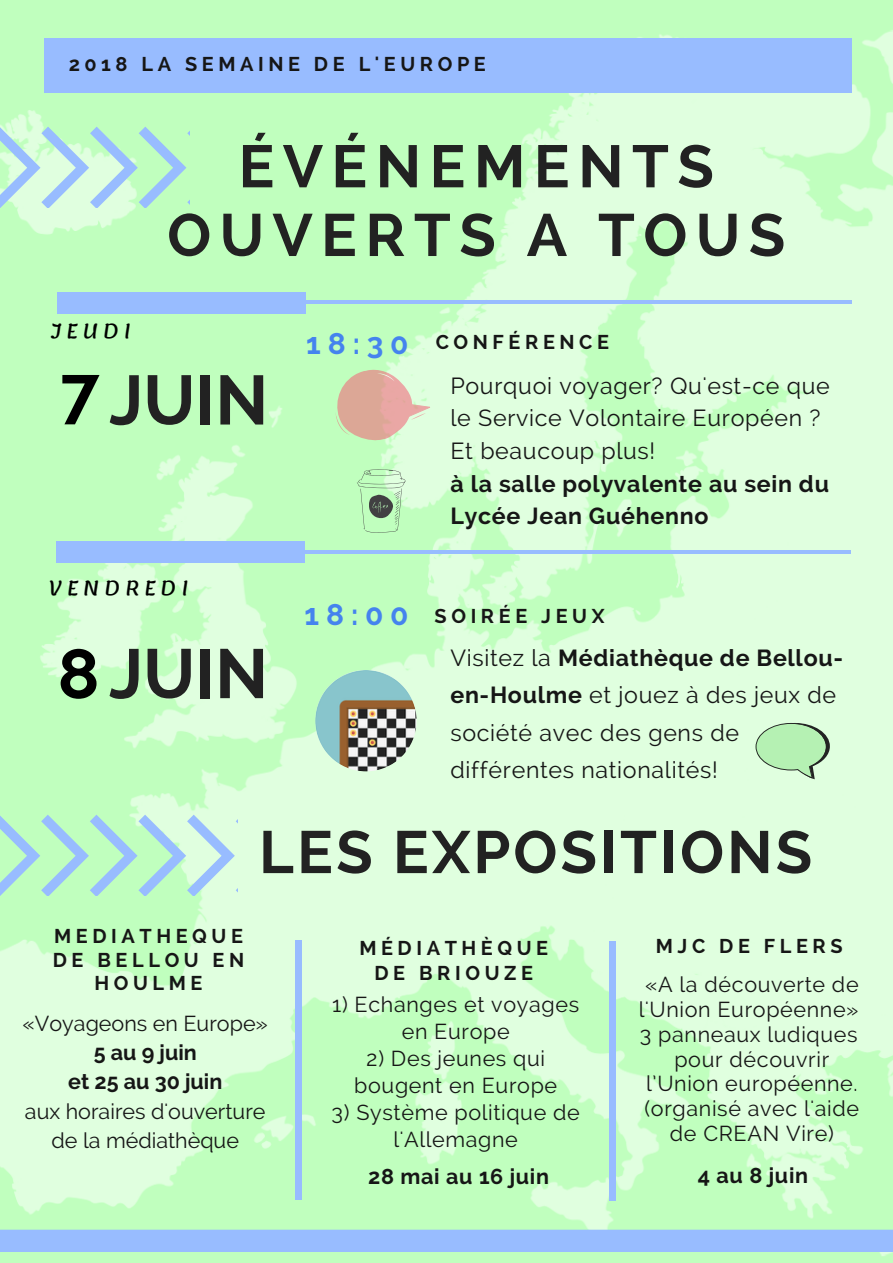
<style>
.page{position:relative;width:893px;height:1263px;background:#c0ffbe}
.page>*{position:absolute;margin:0;border:0;box-sizing:border-box;transform-origin:0 0}
.t1{font:700 69.6px "Raleway";color:#222}
.t2{font:700 59.55px/68.7px "Raleway";letter-spacing:.14em;color:#222;text-align:center}
.t3{font:700 59.55px "Raleway";letter-spacing:.05em;color:#222}
.t4{font:23.25px/37.2px "Raleway";letter-spacing:.03em;color:#161616}
.t5{font:700 23.25px/32.7px "Raleway";letter-spacing:.03em;color:#161616}
.t6{font:21.45px/24.8px "Raleway";letter-spacing:.03em;color:#161616;text-align:center}
.t7{font:21.45px/29.2px "Raleway";color:#161616;text-align:center}
.t8{font:700 21.45px "Raleway";letter-spacing:.03em;color:#161616}
.t9{font:700 21.45px/29.2px "Raleway";color:#161616;text-align:center}
.t10{font:700 19.8px/23.7px "Raleway";letter-spacing:.23em;color:#161616;text-align:center}
.t11{font:19.8px "Lemonada";letter-spacing:.23em;color:#000}
.s1{color:#000}
.s2{font-size:29.85px;color:#4583ee}
.s3{font-weight:700}
</style>
<div class="page">
<img style="left:0;top:30px;width:893px;height:1226px">
<div style="left:44px;top:38px;width:807px;height:54px;background:#98bcff"></div>
<div style="left:57px;top:293px;width:249px;height:21px;background:#98bcff"></div>
<div style="left:56px;top:542px;width:249px;height:21px;background:#98bcff"></div>
<hr style="left:298px;top:551px;width:553px;height:3px;background:#98bcff">
<div style="left:0;top:1230px;width:893px;height:22px;background:#98bcff"></div>
<svg style="left:329px;top:360px;width:103px;height:87px"></svg>
<svg style="left:357px;top:470px;width:48px;height:63px"></svg>
<svg style="left:0;top:127px;width:189px;height:80px"></svg>
<svg style="left:0;top:815px;width:238px;height:80px"></svg>
<img style="left:315px;top:670px;width:102px;height:101px;border-radius:50%">
<hr style="left:299px;top:301px;width:553px;height:3px;background:#98bcff">
<div style="left:296px;top:940px;width:6px;height:260px;background:#98bcff"></div>
<svg style="left:756px;top:723px;width:74px;height:56px"></svg>
<div style="left:609px;top:941px;width:6px;height:260px;background:#98bcff"></div>
<p class="t10" style="left:69px;top:52px;width:419px">2018 LA SEMAINE DE L'EUROPE</p>
<h2 class="t2" style="left:167px;top:132px;width:620px">ÉVÉNEMENTS<br>OUVERTS A TOUS</h2>
<p class="t11" style="left:51px;top:319px;width:82px">JEUDI</p>
<h1 class="t1" style="left:60px;top:359px;width:210px"><span class="s1">7</span>JUIN</h1>
<p class="t11" style="left:50px;top:576px;width:140px">VENDREDI</p>
<h1 class="t1" style="left:58px;top:633px;width:212px"><span class="s1">8</span>JUIN</h1>
<p class="t10" style="left:306px;top:330px;width:304px"><span class="s2">18:30</span> CONFÉRENCE</p>
<p class="t4" style="left:450px;top:369px;width:381px;line-height:32.7px">Pourquoi voyager? Qu'est-ce que le Service Volontaire Européen ?<br>Et beaucoup plus!</p>
<p class="t5" style="left:450px;top:467px;width:380px">à la salle polyvalente au sein du<br>Lycée Jean Guéhenno</p>
<p class="t10" style="left:305px;top:604px;width:301px"><span class="s2">18:00</span> SOIRÉE JEUX</p>
<p class="t4" style="left:450px;top:639px;width:394px">Visitez la <span class="s3">Médiathèque de Bellou&shy;en-Houlme</span> et jouez à des jeux de société avec des gens de différentes nationalités!</p>
<h2 class="t3" style="left:259px;top:817px;width:555px">LES EXPOSITIONS</h2>
<p class="t10" style="left:53px;top:924px;width:193px">MEDIATHEQUE<br>DE BELLOU EN<br>HOULME</p>
<p class="t10" style="left:359px;top:935px;width:190px;line-height:26px">MÉDIATHÈQUE<br>DE BRIOUZE</p>
<p class="t10" style="left:656px;top:934px;width:188px">MJC DE FLERS</p>
<p class="t6" style="left:639px;top:972px;width:222px">«A la découverte de l'Union Européenne»<br>3 panneaux ludiques pour découvrir l’Union européenne. (organisé avec l'aide de CREAN Vire)</p>
<p class="t8" style="left:698px;top:1163px;width:112px">4 au 8 juin</p>
<p class="t6" style="left:332px;top:991px;width:248px;line-height:27px">1) Echanges et voyages en Europe</p>
<p class="t6" style="left:354px;top:1045px;width:204px;line-height:27px">2) Des jeunes qui bougent en Europe</p>
<p class="t6" style="left:332px;top:1099px;width:250px;line-height:27px">3) Système politique de l'Allemagne</p>
<p class="t7" style="left:22px;top:1008px;width:247px">«Voyageons en Europe»</p>
<p class="t9" style="left:68px;top:1038px;width:156px">5 au 9 juin<br>et 25 au 30 juin</p>
<p class="t7" style="left:25px;top:1096px;width:242px">aux horaires d'ouverture de la médiathèque</p>
<p class="t8" style="left:368px;top:1164px;width:182px">28 mai au 16 juin</p>
</div>
